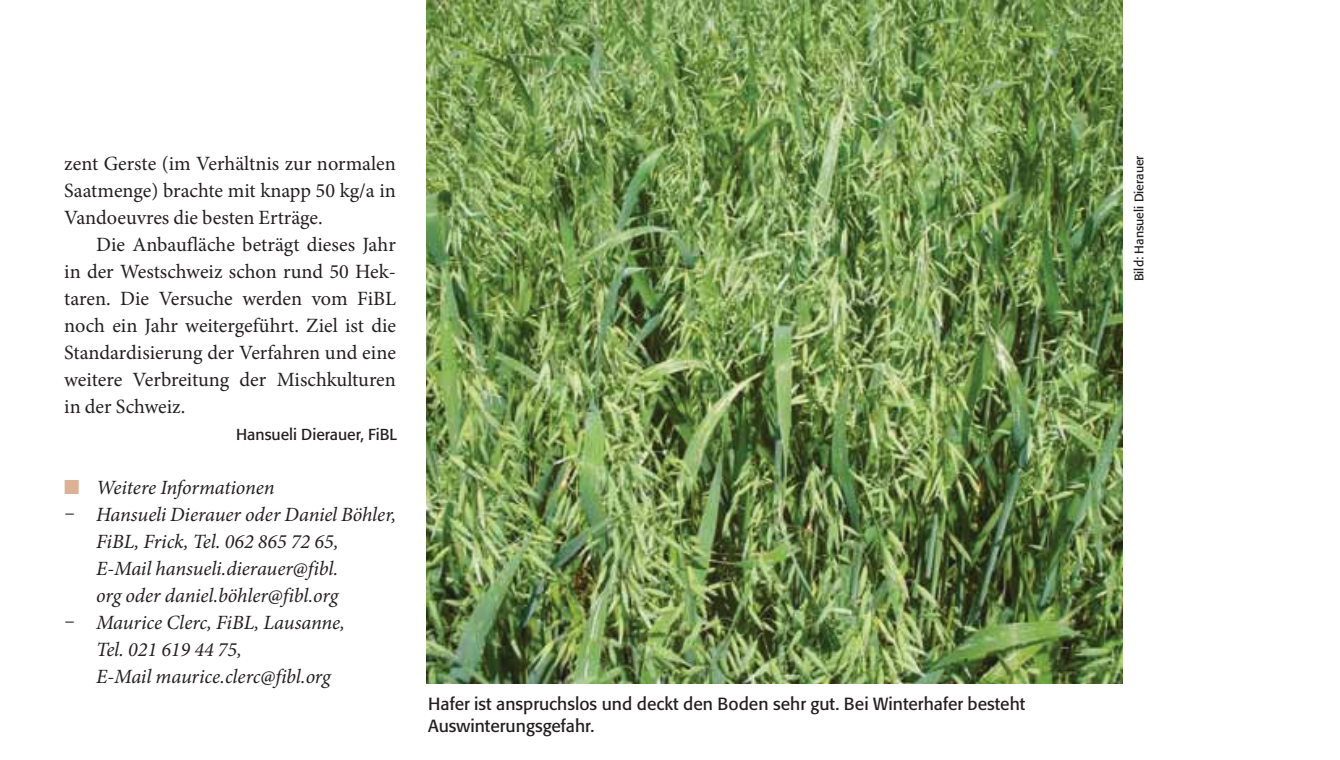
<style>
.page{position:relative;width:1340px;height:760px;background:#fff}
.page>*{position:absolute;margin:0;border:0;box-sizing:border-box;transform-origin:0 0}
.t1{font:20.25px/27px "Minion Pro";color:#231f20;text-align:justify}
.t2{font:italic 20.25px/27px "Minion Pro";letter-spacing:-.005em;color:#231f20}
.t3{font:17.32px/21.8px "Formata BQ";color:#231f20}
.t4{font:15.75px "Formata BQ";color:#231f20}
.t5{font:12.38px "Formata BQ";color:#231f20}
.s1{color:#dcb196}
.s2{font-style:normal}
</style>
<div class="page">
<img style="left:427px;top:0;width:695px;height:683px">
<p class="t1" style="left:64px;top:152px;width:333px">zent Gerste (im Verhältnis zur normalen Saatmenge) brachte mit knapp 50 kg/a in Vandoeuvres die besten Erträge.</p>
<p class="t1" style="left:64px;top:233px;width:333px;text-indent:32px">Die Anbaufläche beträgt dieses Jahr in der Westschweiz schon rund 50 Hek&shy;taren. Die Versuche werden vom FiBL noch ein Jahr weitergeführt. Ziel ist die Standardisierung der Verfahren und eine weitere Verbreitung der Mischkulturen in der Schweiz.</p>
<p class="t4" style="left:236px;top:427px;width:162px">Hansueli Dierauer, FiBL</p>
<p class="t2" style="left:64px;top:476px;width:212px"><span class="s1">■</span> Weitere Informationen</p>
<p class="t2" style="left:96px;top:503px;width:301px;text-indent:-32px"><span class="s2">–</span> Hansueli Dierauer oder Daniel Böhler, FiBL, Frick, Tel. 062 865 72 65, E-Mail hansueli.dierauer@fibl.<br>org oder daniel.böhler@fibl.org</p>
<p class="t2" style="left:96px;top:610px;width:250px;text-indent:-32px"><span class="s2">–</span> Maurice Clerc, FiBL, Lausanne,<br>Tel. 021 619 44 75,<br>E-Mail maurice.clerc@fibl.org</p>
<p class="t3" style="left:428px;top:693px;width:598px">Hafer ist anspruchslos und deckt den Boden sehr gut. Bei Winterhafer besteht<br>Auswinterungsgefahr.</p>
<p class="t5" style="left:1132px;top:281px;width:127px;rotate:-90deg">Bild: Hansueli Dierauer</p>
</div>
